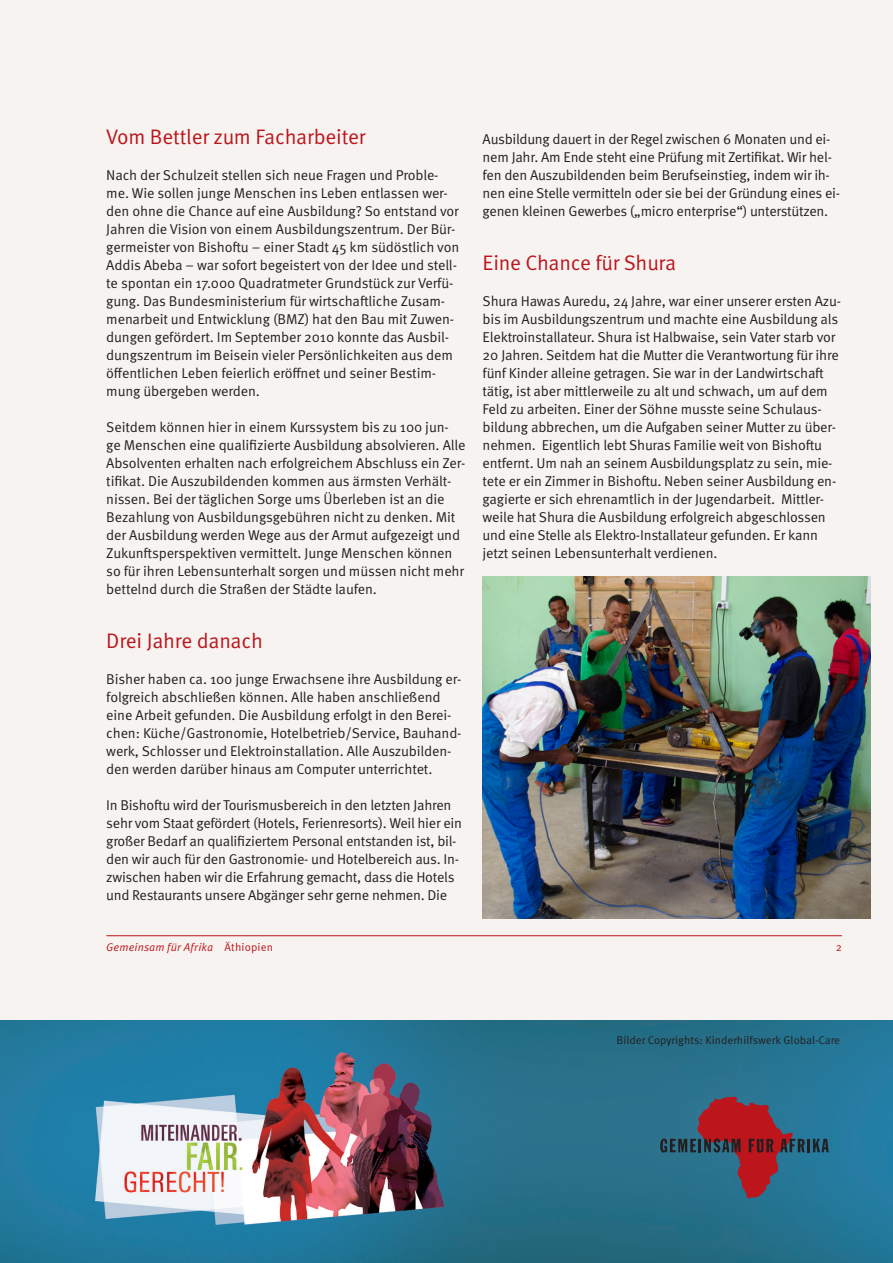
<style>
.page{position:relative;width:893px;height:1263px;background:#f7f3f1}
.page>*{position:absolute;margin:0;border:0;box-sizing:border-box;transform-origin:0 0}
.SUB_SANS{font:21px "Meta OT Norm";letter-spacing:-.01em;color:#bc151c}
.FLIESS_SANS{font:14.25px/18px "Meta OT Norm";letter-spacing:-.015em;color:#231f20}
.FLIESS_SANS_BA{font:11.25px "Meta OT Norm";color:#231f20}
.FLIESS{font:11.25px "Meta OT Norm Ita";letter-spacing:.01em;color:#bc151c}
.FLIESS-2{font:11.25px "Meta OT Norm";color:#bc151c}
.s1{font-family:"Meta OT Norm"}
</style>
<div class="page">
<img style="left:0;top:1020px;width:893px;height:243px">
<svg style="left:660px;top:1096px;width:169px;height:102px;background:#4f566c"></svg>
<hr style="left:106px;top:935px;width:736px;height:1px;background:#bc151c">
<img style="left:483px;top:576px;width:388px;height:342px">
<p class="SUB_SANS" style="left:106px;top:124px;width:261px">Vom Bettler zum Facharbeiter</p>
<p class="FLIESS_SANS" style="left:106px;top:166px;width:355px">Nach der Schulzeit stellen sich neue Fragen und Proble&shy;me. Wie sollen junge Menschen ins Leben entlassen wer&shy;den ohne die Chance auf eine Ausbildung? So entstand vor Jahren die Vision von einem Ausbildungszentrum. Der Bür&shy;germeister von Bishoftu – einer Stadt 45 km südöstlich von Addis Abeba – war sofort begeistert von der Idee und stell&shy;te spontan ein 17.000 Quadratmeter Grundstück zur Verfü&shy;gung. Das Bundesministerium für wirtschaftliche Zusam&shy;menarbeit und Entwicklung (BMZ) hat den Bau mit Zuwen&shy;dungen gefördert. Im September 2010 konnte das Ausbil&shy;dungszentrum im Beisein vieler Persönlichkeiten aus dem öffentlichen Leben feierlich eröffnet und seiner Bestim&shy;mung übergeben werden.</p>
<p class="FLIESS_SANS" style="left:106px;top:418px;width:361px">Seitdem können hier in einem Kurssystem bis zu 100 jun&shy;ge Menschen eine qualifizierte Ausbildung absolvieren. Alle Absolventen erhalten nach erfolgreichem Abschluss ein Zer&shy;tifikat. Die Auszubildenden kommen aus ärmsten Verhält&shy;nissen. Bei der täglichen Sorge ums Überleben ist an die Bezahlung von Ausbildungsgebühren nicht zu denken. Mit der Ausbildung werden Wege aus der Armut aufgezeigt und Zukunftsperspektiven vermittelt. Junge Menschen können so für ihren Lebensunterhalt sorgen und müssen nicht mehr bettelnd durch die Straßen der Städte laufen.</p>
<p class="SUB_SANS" style="left:106px;top:628px;width:158px">Drei Jahre danach</p>
<p class="FLIESS_SANS" style="left:106px;top:670px;width:357px">Bisher haben ca. 100 junge Erwachsene ihre Ausbildung er&shy;folgreich abschließen können. Alle haben anschließend eine Arbeit gefunden. Die Ausbildung erfolgt in den Berei&shy;chen: Küche/Gastronomie, Hotelbetrieb/Service, Bauhand&shy;werk, Schlosser und Elektroinstallation. Alle Auszubilden&shy;den werden darüber hinaus am Computer unterrichtet.</p>
<p class="FLIESS_SANS" style="left:106px;top:796px;width:357px">In Bishoftu wird der Tourismusbereich in den letzten Jahren sehr vom Staat gefördert (Hotels, Ferienresorts). Weil hier ein großer Bedarf an qualifiziertem Personal entstanden ist, bil&shy;den wir auch für den Gastronomie- und Hotelbereich aus. In&shy;zwischen haben wir die Erfahrung gemacht, dass die Hotels und Restaurants unsere Abgänger sehr gerne nehmen. Die</p>
<p class="FLIESS_SANS" style="left:483px;top:130px;width:359px">Ausbildung dauert in der Regel zwischen 6 Monaten und ei&shy;nem Jahr. Am Ende steht eine Prüfung mit Zertifikat. Wir hel&shy;fen den Auszubildenden beim Berufseinstieg, indem wir ih&shy;nen eine Stelle vermitteln oder sie bei der Gründung eines ei&shy;genen kleinen Gewerbes („micro enterprise“) unterstützen.</p>
<p class="SUB_SANS" style="left:483px;top:250px;width:195px">Eine Chance für Shura</p>
<p class="FLIESS_SANS" style="left:483px;top:292px;width:360px">Shura Hawas Auredu, 24 Jahre, war einer unserer ersten Azu&shy;bis im Ausbildungszentrum und machte eine Ausbildung als Elektroinstallateur. Shura ist Halbwaise, sein Vater starb vor 20 Jahren. Seitdem hat die Mutter die Verantwortung für ihre fünf Kinder alleine getragen. Sie war in der Landwirtschaft tätig, ist aber mittlerweile zu alt und schwach, um auf dem Feld zu arbeiten. Einer der Söhne musste seine Schulaus&shy;bildung abbrechen, um die Aufgaben seiner Mutter zu über&shy;nehmen. Eigentlich lebt Shuras Familie weit von Bishoftu entfernt. Um nah an seinem Ausbildungsplatz zu sein, mie&shy;tete er ein Zimmer in Bishoftu. Neben seiner Ausbildung en&shy;gagierte er sich ehrenamtlich in der Jugendarbeit. Mittler&shy;weile hat Shura die Ausbildung erfolgreich abgeschlossen und eine Stelle als Elektro-Installateur gefunden. Er kann jetzt seinen Lebensunterhalt verdienen.</p>
<p class="FLIESS" style="left:106px;top:940px;width:168px">Gemeinsam für Afrika <span class="s1">Äthiopien</span></p>
<p class="FLIESS-2" style="left:836px;top:940px;width:8px">2</p>
<p class="FLIESS_SANS_BA" style="left:617px;top:1033px;width:225px">Bilder Copyrights: Kinderhilfswerk Global-Care</p>
</div>
